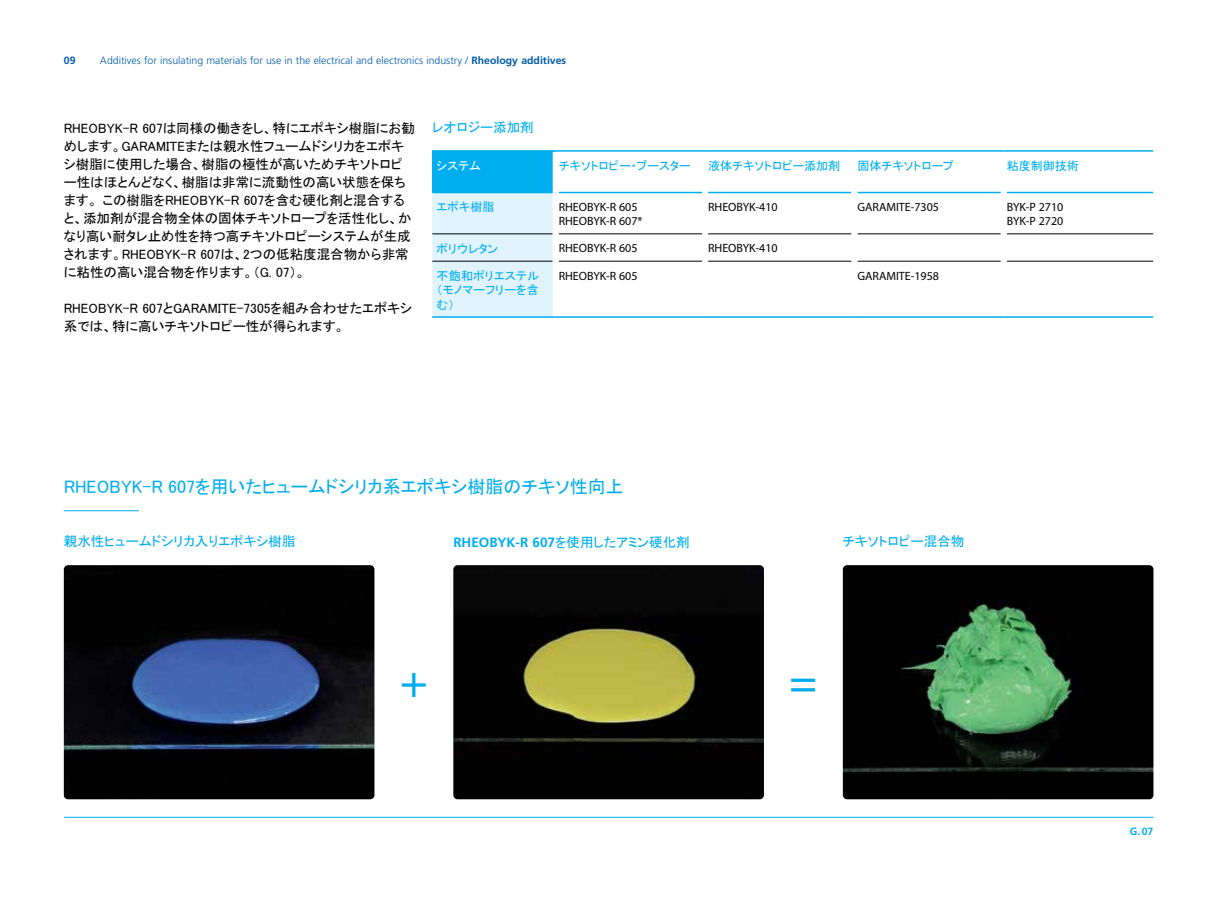
<style>
.page{position:relative;width:1217px;height:919px;background:#fff}
.page>*{position:absolute;margin:0;border:0;box-sizing:border-box;transform-origin:0 0}
.t1{font:300 47.1px "Frutiger LT Pro";color:#00aeef}
.t2{font:18px "MS P Gothic";color:#00aeef}
.t3{font:13.5px/18px "MS P Gothic";color:#000}
.t4{font:13.5px "MS P Gothic";color:#00aeef}
.t5{font:700 13.5px "Frutiger LT Pro";color:#00aeef}
.t6{font:12px/14.2px "Myriad Pro";color:#000}
.t7{font:12px/14.2px "MS P Gothic";color:#00aeef;text-align:justify}
.t8{font:12px "MS P Gothic";color:#fff}
.t9{font:300 10.5px "Frutiger LT Pro";color:#005bab}
.t10{font:700 10.5px "Frutiger LT Pro";color:#00aeef}
.t11{font:700 10.5px "Frutiger LT Pro";color:#005bab}
.s1{font-weight:700}
.s2{font-family:"MS P Gothic";font-weight:400}
</style>
<div class="page">
<div style="left:432px;top:151px;width:123px;height:41px;background:#00aeef"></div>
<div style="left:432px;top:193px;width:120px;height:123px;background:#e1f4fd"></div>
<hr style="left:432px;top:233px;width:120px;height:1px;background:#000">
<hr style="left:558px;top:233px;width:144px;height:1px;background:#000">
<hr style="left:708px;top:233px;width:143px;height:1px;background:#000">
<hr style="left:857px;top:233px;width:143px;height:1px;background:#000">
<hr style="left:1006px;top:233px;width:146px;height:1px;background:#000">
<hr style="left:432px;top:261px;width:120px;height:1px;background:#000">
<hr style="left:558px;top:261px;width:144px;height:1px;background:#000">
<hr style="left:708px;top:261px;width:143px;height:1px;background:#000">
<hr style="left:857px;top:261px;width:143px;height:1px;background:#000">
<hr style="left:1006px;top:261px;width:146px;height:1px;background:#000">
<hr style="left:432px;top:192px;width:120px;height:1px;background:#00aeef">
<hr style="left:558px;top:192px;width:144px;height:1px;background:#00aeef">
<hr style="left:708px;top:192px;width:143px;height:1px;background:#00aeef">
<hr style="left:857px;top:192px;width:143px;height:1px;background:#00aeef">
<hr style="left:1006px;top:192px;width:146px;height:1px;background:#00aeef">
<div style="left:552px;top:152px;width:6px;height:40px;background:#fff"></div>
<hr style="left:432px;top:150px;width:123px;height:2px;background:#00aeef">
<hr style="left:555px;top:150px;width:150px;height:2px;background:#00aeef">
<hr style="left:705px;top:150px;width:149px;height:2px;background:#00aeef">
<hr style="left:854px;top:150px;width:149px;height:2px;background:#00aeef">
<hr style="left:1003px;top:150px;width:149px;height:2px;background:#00aeef">
<hr style="left:432px;top:316px;width:123px;height:2px;background:#00aeef">
<hr style="left:555px;top:316px;width:150px;height:2px;background:#00aeef">
<hr style="left:705px;top:316px;width:149px;height:2px;background:#00aeef">
<hr style="left:854px;top:316px;width:149px;height:2px;background:#00aeef">
<hr style="left:1003px;top:316px;width:149px;height:2px;background:#00aeef">
<hr style="left:64px;top:510px;width:75px;height:1px;background:#00aeef">
<hr style="left:64px;top:816px;width:1089px;height:1px;background:#00aeef">
<img style="left:64px;top:565px;width:310px;height:234px">
<img style="left:453px;top:565px;width:310px;height:234px">
<img style="left:842px;top:565px;width:311px;height:234px">
<p class="t11" style="left:64px;top:54px;width:13px">09</p>
<p class="t9" style="left:100px;top:54px;width:467px">Additives for insulating materials for use in the electrical and electronics industry / <span class="s1">Rheology additives</span></p>
<p class="t3" style="left:64px;top:119px;width:352px">RHEOBYK-R 607は同様の働きをし、特にエポキシ樹脂にお勧めします。GARAMITEまたは親水性フュームドシリカをエポキシ樹脂に使用した場合、樹脂の極性が高いためチキソトロピー性はほとんどなく、樹脂は非常に流動性の高い状態を保ちます。 この樹脂をRHEOBYK-R 607を含む硬化剤と混合すると、添加剤が混合物全体の固体チキソトロープを活性化し、かなり高い耐タレ止め性を持つ高チキソトロピーシステムが生成されます。RHEOBYK-R 607は、2つの低粘度混合物から非常に粘性の高い混合物を作ります。（G. 07）。</p>
<p class="t3" style="left:64px;top:299px;width:350px">RHEOBYK-R 607とGARAMITE-7305を組み合わせたエポキシ系では、特に高いチキソトロピー性が得られます。</p>
<p class="t4" style="left:432px;top:121px;width:103px">レオロジー添加剤</p>
<p class="t8" style="left:436px;top:159px;width:46px">システム</p>
<p class="t7" style="left:558px;top:158px;width:133px">チキソトロピー・ブースター</p>
<p class="t7" style="left:708px;top:158px;width:134px">液体チキソトロピー添加剤</p>
<p class="t7" style="left:857px;top:158px;width:98px">固体チキソトロープ</p>
<p class="t7" style="left:1006px;top:158px;width:74px">粘度制御技術</p>
<p class="t7" style="left:436px;top:200px;width:59px">エポキ樹脂</p>
<p class="t6" style="left:558px;top:200px;width:85px">RHEOBYK-R 605<br>RHEOBYK-R 607*</p>
<p class="t6" style="left:708px;top:200px;width:71px">RHEOBYK-410</p>
<p class="t6" style="left:857px;top:200px;width:83px">GARAMITE-7305</p>
<p class="t6" style="left:1006px;top:200px;width:58px">BYK-P 2710<br>BYK-P 2720</p>
<p class="t7" style="left:436px;top:241px;width:63px">ポリウレタン</p>
<p class="t6" style="left:558px;top:241px;width:80px">RHEOBYK-R 605</p>
<p class="t6" style="left:708px;top:241px;width:71px">RHEOBYK-410</p>
<p class="t7" style="left:436px;top:268px;width:104px">不飽和ポリエステル（モノマーフリーを含む）</p>
<p class="t6" style="left:558px;top:268px;width:80px">RHEOBYK-R 605</p>
<p class="t6" style="left:857px;top:268px;width:83px">GARAMITE-1958</p>
<h2 class="t2" style="left:64px;top:477px;width:561px">RHEOBYK-R 607を用いたヒュームドシリカ系エポキシ樹脂のチキソ性向上</h2>
<p class="t4" style="left:64px;top:534px;width:233px">親水性ヒュームドシリカ入りエポキシ樹脂</p>
<p class="t5" style="left:453px;top:534px;width:238px">RHEOBYK-R 607<span class="s2">を使用したアミン硬化剤</span></p>
<p class="t4" style="left:842px;top:534px;width:123px">チキソトロピー混合物</p>
<h1 class="t1" style="left:399px;top:653px;width:30px">+</h1>
<h1 class="t1" style="left:789px;top:653px;width:30px">=</h1>
<p class="t10" style="left:1129px;top:825px;width:25px">G.07</p>
</div>
